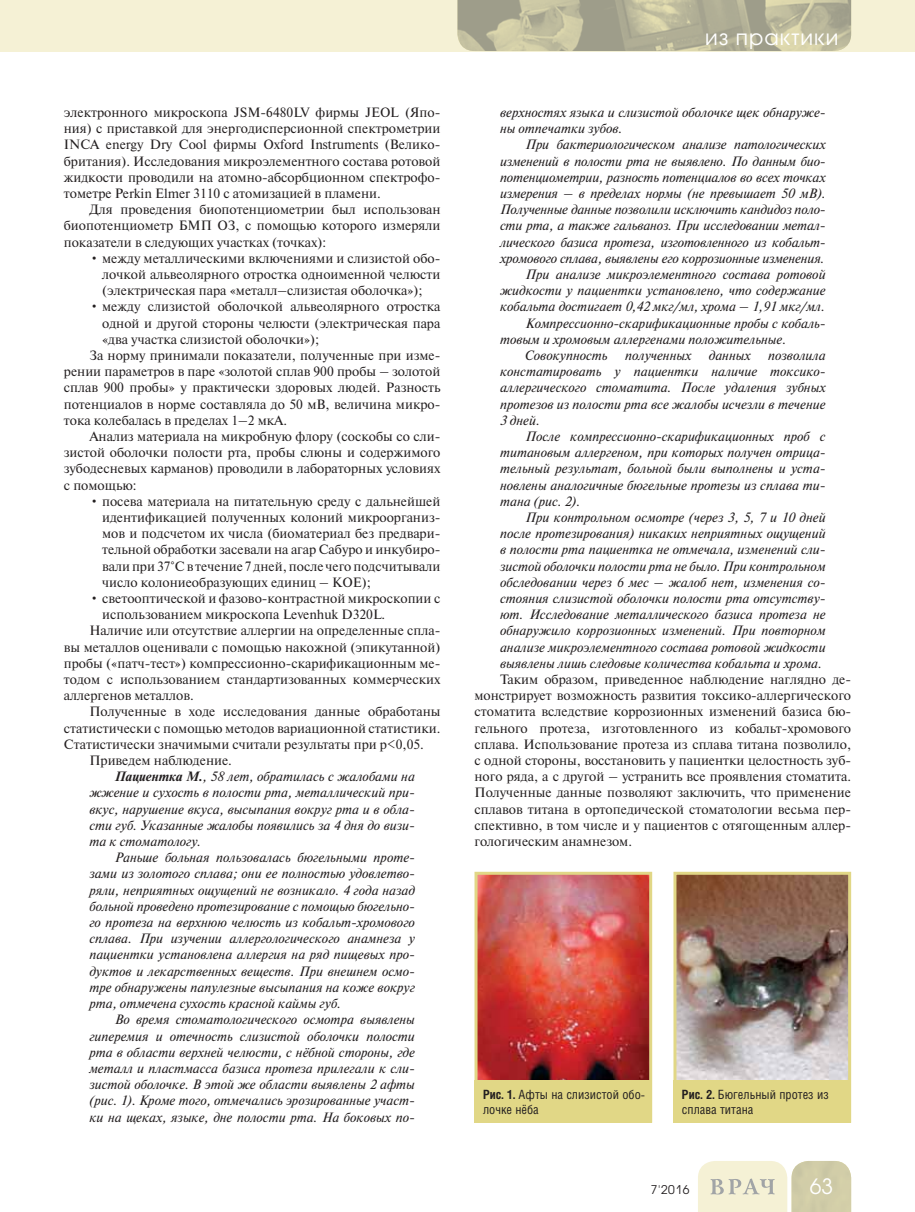
<style>
.page{position:relative;width:915px;height:1212px;background:#fff}
.page>*{position:absolute;margin:0;border:0;box-sizing:border-box;transform-origin:0 0}
.t1{font:21px "Avant Garde Gothic C";letter-spacing:.05em;color:#fff}
.t2{font:italic 13.5px/16.2px "Newton C";color:#231f20;text-align:justify}
.t3{font:13.5px/16.2px "Newton C";color:#231f20;text-align:justify}
.t4{font:12.75px/15.3px "Helios Cond";color:#231f20}
.t5{font:12px "Avant Garde Gothic C";color:#231f20}
.s1{font-weight:700}
</style>
<div class="page">
<div style="left:0;top:0;width:914px;height:51px;background:#f5f1d5"></div>
<svg style="left:698px;top:1161px;width:152px;height:51px;background:#e3e0c4"></svg>
<img style="left:457px;top:0;width:393px;height:51px">
<img style="left:478px;top:876px;width:170px;height:204px">
<div style="left:474px;top:872px;width:178px;height:251px;border:3px solid #e1d786"></div>
<div style="left:474px;top:1080px;width:178px;height:43px;background:#e1d786"></div>
<img style="left:677px;top:876px;width:169px;height:204px">
<div style="left:673px;top:872px;width:177px;height:251px;border:3px solid #e1d786"></div>
<div style="left:673px;top:1080px;width:177px;height:43px;background:#e1d786"></div>
<p class="t3" style="left:64px;top:106px;width:378px">электронного микроскопа JSM-6480LV фирмы JEOL (Япо&shy;ния) с приставкой для энергодисперсионной спектрометрии INCA energy Dry Cool фирмы Oxford Instruments (Велико&shy;британия). Исследования микроэлементного состава ротовой жидкости проводили на атомно-абсорбционном спектрофо&shy;тометре Perkin Elmer 3110 с атомизацией в пламени.</p>
<p class="t3" style="left:64px;top:203px;width:378px;text-indent:26px">Для проведения биопотенциометрии был использован биопотенциометр БМП ОЗ, с помощью которого измеряли показатели в следующих участках (точках):</p>
<p class="t3" style="left:102px;top:251px;width:340px;text-indent:-13px">• между металлическими включениями и слизистой обо&shy;лочкой альвеолярного отростка одноименной челюсти (электрическая пара «металл–слизистая оболочка»);</p>
<p class="t3" style="left:89px;top:300px;width:352px">• между слизистой оболочкой альвеолярного отростка</p>
<p class="t3" style="left:102px;top:316px;width:340px">одной и другой стороны челюсти (электрическая пара</p>
<p class="t3" style="left:102px;top:332px;width:218px">«два участка слизистой оболочки»);</p>
<p class="t3" style="left:89px;top:349px;width:352px">За норму принимали показатели, полученные при изме-</p>
<p class="t3" style="left:64px;top:365px;width:378px">рении параметров в паре «золотой сплав 900 пробы – золотой</p>
<p class="t3" style="left:64px;top:381px;width:378px">сплав 900 пробы» у практически здоровых людей. Разность</p>
<p class="t3" style="left:64px;top:397px;width:378px">потенциалов в норме составляла до 50 мВ, величина микро-</p>
<p class="t3" style="left:64px;top:413px;width:225px">тока колебалась в пределах 1–2 мкА.</p>
<p class="t3" style="left:89px;top:430px;width:352px">Анализ материала на микробную флору (соскобы со сли-</p>
<p class="t3" style="left:64px;top:446px;width:378px">зистой оболочки полости рта, пробы слюны и содержимого</p>
<p class="t3" style="left:64px;top:462px;width:378px">зубодесневых карманов) проводили в лабораторных условиях</p>
<p class="t3" style="left:64px;top:478px;width:74px">с помощью:</p>
<p class="t3" style="left:102px;top:494px;width:340px;text-indent:-13px">• посева материала на питательную среду с дальнейшей идентификацией полученных колоний микроорганиз&shy;мов и подсчетом их числа (биоматериал без предвари&shy;тельной обработки засевали на агар Сабуро и инкубиро&shy;вали при 37°С в течение 7 дней, после чего подсчитывали число колониеобразующих единиц – КОЕ);</p>
<p class="t3" style="left:89px;top:592px;width:352px">• светооптической и фазово-контрастной микроскопии с</p>
<p class="t3" style="left:102px;top:608px;width:284px">использованием микроскопа Levenhuk D320L.</p>
<p class="t3" style="left:89px;top:624px;width:352px">Наличие или отсутствие аллергии на определенные спла-</p>
<p class="t3" style="left:64px;top:640px;width:378px">вы металлов оценивали с помощью накожной (эпикутанной)</p>
<p class="t3" style="left:64px;top:656px;width:378px">пробы («патч-тест») компрессионно-скарификационным ме-</p>
<p class="t3" style="left:64px;top:673px;width:378px">тодом с использованием стандартизованных коммерческих</p>
<p class="t3" style="left:64px;top:689px;width:131px">аллергенов металлов.</p>
<p class="t3" style="left:89px;top:705px;width:352px">Полученные в ходе исследования данные обработаны</p>
<p class="t3" style="left:64px;top:721px;width:378px">статистически с помощью методов вариационной статистики.</p>
<p class="t3" style="left:64px;top:737px;width:361px">Статистически значимыми считали результаты при р&lt;0,05.</p>
<p class="t3" style="left:89px;top:754px;width:144px">Приведем наблюдение.</p>
<p class="t2" style="left:115px;top:770px;width:301px"><span class="s1">Пациентка М.</span>, 58 лет, обратилась с жалобами на</p>
<p class="t2" style="left:89px;top:786px;width:327px">жжение и сухость в полости рта, металлический при-</p>
<p class="t2" style="left:89px;top:802px;width:327px">вкус, нарушение вкуса, высыпания вокруг рта и в обла-</p>
<p class="t2" style="left:89px;top:818px;width:327px">сти губ. Указанные жалобы появились за 4 дня до визи-</p>
<p class="t2" style="left:89px;top:835px;width:113px">та к стоматологу.</p>
<p class="t2" style="left:115px;top:851px;width:301px">Раньше больная пользовалась бюгельными проте-</p>
<p class="t2" style="left:89px;top:867px;width:327px">зами из золотого сплава; они ее полностью удовлетво-</p>
<p class="t2" style="left:89px;top:883px;width:327px">ряли, неприятных ощущений не возникало. 4 года назад</p>
<p class="t2" style="left:89px;top:899px;width:327px">больной проведено протезирование с помощью бюгельно-</p>
<p class="t2" style="left:89px;top:916px;width:327px">го протеза на верхнюю челюсть из кобальт-хромового</p>
<p class="t2" style="left:89px;top:932px;width:327px">сплава. При изучении аллергологического анамнеза у</p>
<p class="t2" style="left:89px;top:948px;width:327px">пациентки установлена аллергия на ряд пищевых про-</p>
<p class="t2" style="left:89px;top:964px;width:327px">дуктов и лекарственных веществ. При внешнем осмо-</p>
<p class="t2" style="left:89px;top:980px;width:327px">тре обнаружены папулезные высыпания на коже вокруг</p>
<p class="t2" style="left:89px;top:997px;width:253px">рта, отмечена сухость красной каймы губ.</p>
<p class="t2" style="left:115px;top:1013px;width:301px">Во время стоматологического осмотра выявлены</p>
<p class="t2" style="left:89px;top:1029px;width:327px">гиперемия и отечность слизистой оболочки полости</p>
<p class="t2" style="left:89px;top:1045px;width:327px">рта в области верхней челюсти, с нёбной стороны, где</p>
<p class="t2" style="left:89px;top:1061px;width:327px">металл и пластмасса базиса протеза прилегали к сли-</p>
<p class="t2" style="left:89px;top:1078px;width:327px">зистой оболочке. В этой же области выявлены 2 афты</p>
<p class="t2" style="left:89px;top:1094px;width:327px">(рис. 1). Кроме того, отмечались эрозированные участ-</p>
<p class="t2" style="left:89px;top:1110px;width:327px">ки на щеках, языке, дне полости рта. На боковых по-</p>
<h1 class="t1" style="left:704px;top:27px;width:135px">из практики</h1>
<p class="t2" style="left:500px;top:106px;width:327px">верхностях языка и слизистой оболочке щек обнаруже&shy;ны отпечатки зубов.</p>
<p class="t2" style="left:525px;top:138px;width:301px">При бактериологическом анализе патологических</p>
<p class="t2" style="left:500px;top:154px;width:327px">изменений в полости рта не выявлено. По данным био-</p>
<p class="t2" style="left:500px;top:170px;width:327px">потенциометрии, разность потенциалов во всех точках</p>
<p class="t2" style="left:500px;top:187px;width:327px">измерения – в пределах нормы (не превышает 50 мВ).</p>
<p class="t2" style="left:500px;top:203px;width:327px">Полученные данные позволили исключить кандидоз поло-</p>
<p class="t2" style="left:500px;top:219px;width:327px">сти рта, а также гальваноз. При исследовании метал-</p>
<p class="t2" style="left:500px;top:235px;width:327px">лического базиса протеза, изготовленного из кобальт-</p>
<p class="t2" style="left:500px;top:251px;width:325px">хромового сплава, выявлены его коррозионные изменения.</p>
<p class="t2" style="left:525px;top:268px;width:301px">При анализе микроэлементного состава ротовой</p>
<p class="t2" style="left:500px;top:284px;width:327px">жидкости у пациентки установлено, что содержание</p>
<p class="t2" style="left:500px;top:300px;width:326px">кобальта достигает 0,42 мкг/мл, хрома – 1,91 мкг/мл.</p>
<p class="t2" style="left:525px;top:316px;width:301px">Компрессионно-скарификационные пробы с кобаль-</p>
<p class="t2" style="left:500px;top:332px;width:287px">товым и хромовым аллергенами положительные.</p>
<p class="t2" style="left:525px;top:349px;width:83px">Совокупность</p>
<p class="t2" style="left:625px;top:349px;width:68px">полученных</p>
<p class="t2" style="left:708px;top:349px;width:43px">данных</p>
<p class="t2" style="left:500px;top:349px;width:327px;text-indent:268px">позволила констатировать у пациентки наличие токсико&shy;аллергического стоматита. После удаления зубных протезов из полости рта все жалобы исчезли в течение 3 дней.</p>
<p class="t2" style="left:500px;top:430px;width:327px;text-indent:26px">После компрессионно-скарификационных проб с титановым аллергеном, при которых получен отрица&shy;тельный результат, больной были выполнены и уста&shy;новлены аналогичные бюгельные протезы из сплава ти&shy;тана (рис. 2).</p>
<p class="t2" style="left:500px;top:511px;width:327px;text-indent:26px">При контрольном осмотре (через 3, 5, 7 и 10 дней после протезирования) никаких неприятных ощущений в полости рта пациентка не отмечала, изменений сли&shy;зистой оболочки полости рта не было. При контрольном обследовании через 6 мес – жалоб нет, изменения со&shy;стояния слизистой оболочки полости рта отсутству&shy;ют. Исследование металлического базиса протеза не обнаружило коррозионных изменений. При повторном анализе микроэлементного состава ротовой жидкости выявлены лишь следовые количества кобальта и хрома.</p>
<p class="t3" style="left:474px;top:673px;width:378px;text-indent:26px">Таким образом, приведенное наблюдение наглядно де&shy;монстрирует возможность развития токсико-аллергического стоматита вследствие коррозионных изменений базиса бю&shy;гельного протеза, изготовленного из кобальт-хромового сплава. Использование протеза из сплава титана позволило, с одной стороны, восстановить у пациентки целостность зуб&shy;ного ряда, а с другой – устранить все проявления стоматита.<br>Полученные данные позволяют заключить, что применение сплавов титана в ортопедической стоматологии весьма пер&shy;спективно, в том числе и у пациентов с отягощенным аллер&shy;гологическим анамнезом.</p>
<p class="t4" style="left:483px;top:1088px;width:163px"><span class="s1">Рис. 1.</span> Афты на слизистой обо&shy;лочке нёба</p>
<p class="t4" style="left:681px;top:1088px;width:148px"><span class="s1">Рис. 2.</span> Бюгельный протез из сплава титана</p>
<p class="t5" style="left:650px;top:1184px;width:40px">7'2016</p>
<h1 class="t1" style="left:809px;top:1177px;width:25px">63</h1>
</div>
